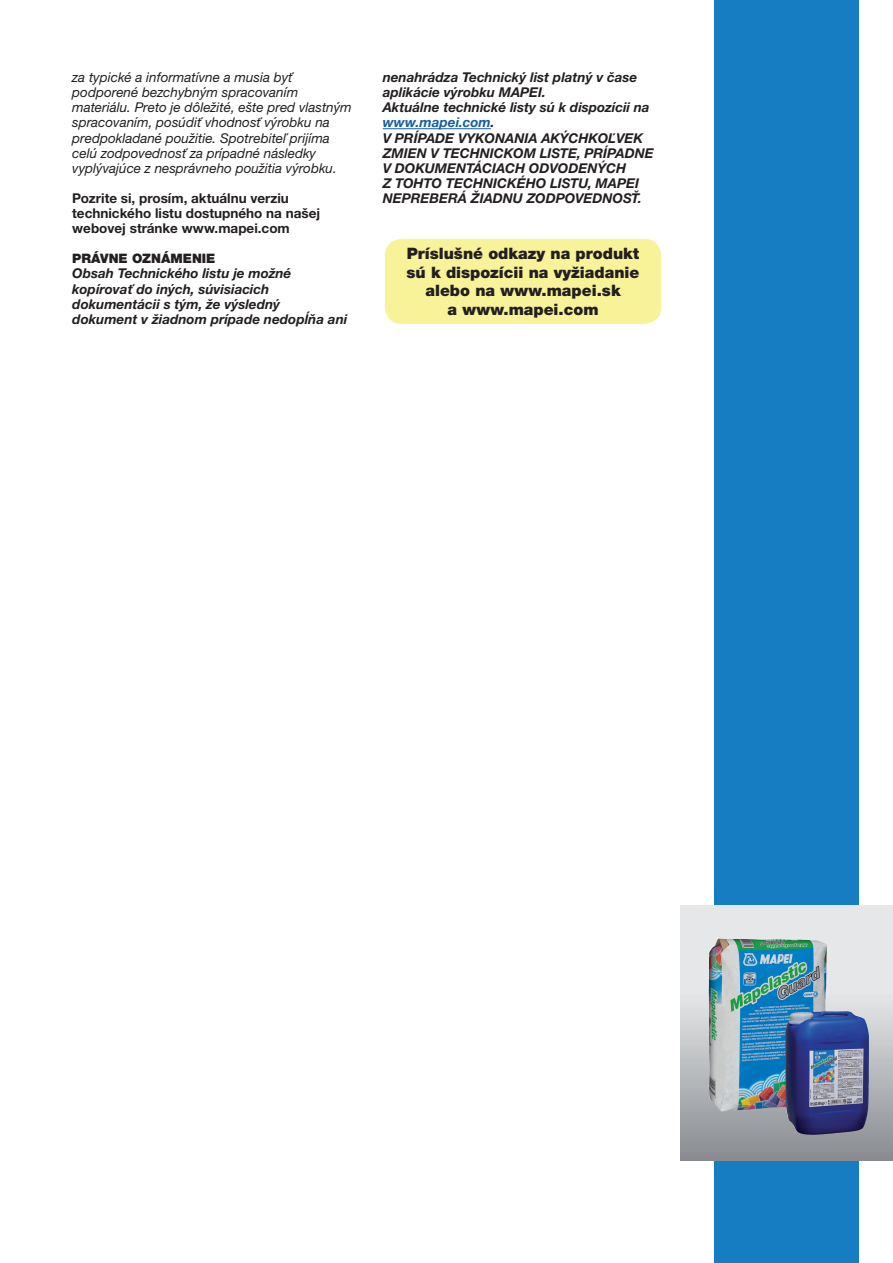
<style>
.page{position:relative;width:893px;height:1263px;background:#fff}
.page>*{position:absolute;margin:0;border:0;box-sizing:border-box;transform-origin:0 0}
.t1{font:900 15.75px "Helvetica Neue LTW1 G";color:#231f20}
.t2{font:italic 700 13.5px/15.1px "Helvetica Neue LTW1 G";color:#231f20}
.t3{font:italic 13.5px/15.1px "Helvetica Neue LTW1 G";color:#231f20}
.t4{font:700 13.5px/15.1px "Helvetica Neue LTW1 G";color:#231f20}
.t5{font:900 13.05px "Helvetica Neue LTW1 G";color:#231f20}
.s1{color:#175d9e}
</style>
<div class="page">
<hr style="left:383px;top:128px;width:108px;height:1px;background:#175d9e">
<div style="left:714px;top:0;width:145px;height:1263px;background:#177dc2"></div>
<div style="left:385px;top:239px;width:276px;height:85px;background:#f8f399;border-radius:17px"></div>
<svg style="left:680px;top:906px;width:213px;height:255px;background:#a4abba"></svg>
<img style="left:708px;top:938px;width:86px;height:189px">
<p class="t3" style="left:72px;top:69px;width:281px">za typické a informatívne a musia byť podporené bezchybným spracovaním materiálu. Preto je dôležité, ešte pred vlastným spracovaním, posúdiť vhodnosť výrobku na predpokladané použitie. Spotrebiteľ prijíma celú zodpovednosť za prípadné následky vyplývajúce z nesprávneho použitia výrobku.</p>
<p class="t4" style="left:72px;top:191px;width:218px">Pozrite si, prosím, aktuálnu verziu</p>
<p class="t4" style="left:72px;top:206px;width:249px">technického listu dostupného na našej webovej stránke www.mapei.com</p>
<p class="t5" style="left:72px;top:251px;width:145px">PRÁVNE OZNÁMENIE</p>
<p class="t2" style="left:72px;top:266px;width:277px">Obsah Technického listu je možné kopírovať do iných, súvisiacich dokumentácii s tým, že výsledný dokument v žiadnom prípade nedopĺňa ani</p>
<p class="t2" style="left:383px;top:69px;width:256px">nenahrádza Technický list platný v čase aplikácie výrobku MAPEI.</p>
<p class="t2" style="left:383px;top:100px;width:269px">Aktuálne technické listy sú k dispozícii na <span class="s1">www.mapei.com</span>.</p>
<p class="t2" style="left:383px;top:130px;width:273px">V PRÍPADE VYKONANIA AKÝCHKOĽVEK<br>ZMIEN V TECHNICKOM LISTE, PRÍPADNE<br>V DOKUMENTÁCIACH ODVODENÝCH<br>Z TOHTO TECHNICKÉHO LISTU, MAPEI<br>NEPREBERÁ ŽIADNU ZODPOVEDNOSŤ.</p>
<p class="t1" style="left:407px;top:244px;width:234px">Príslušné odkazy na produkt</p>
<p class="t1" style="left:407px;top:262px;width:234px">sú k dispozícii na vyžiadanie</p>
<p class="t1" style="left:425px;top:281px;width:197px">alebo na www.mapei.sk</p>
<p class="t1" style="left:447px;top:300px;width:153px">a www.mapei.com</p>
</div>
